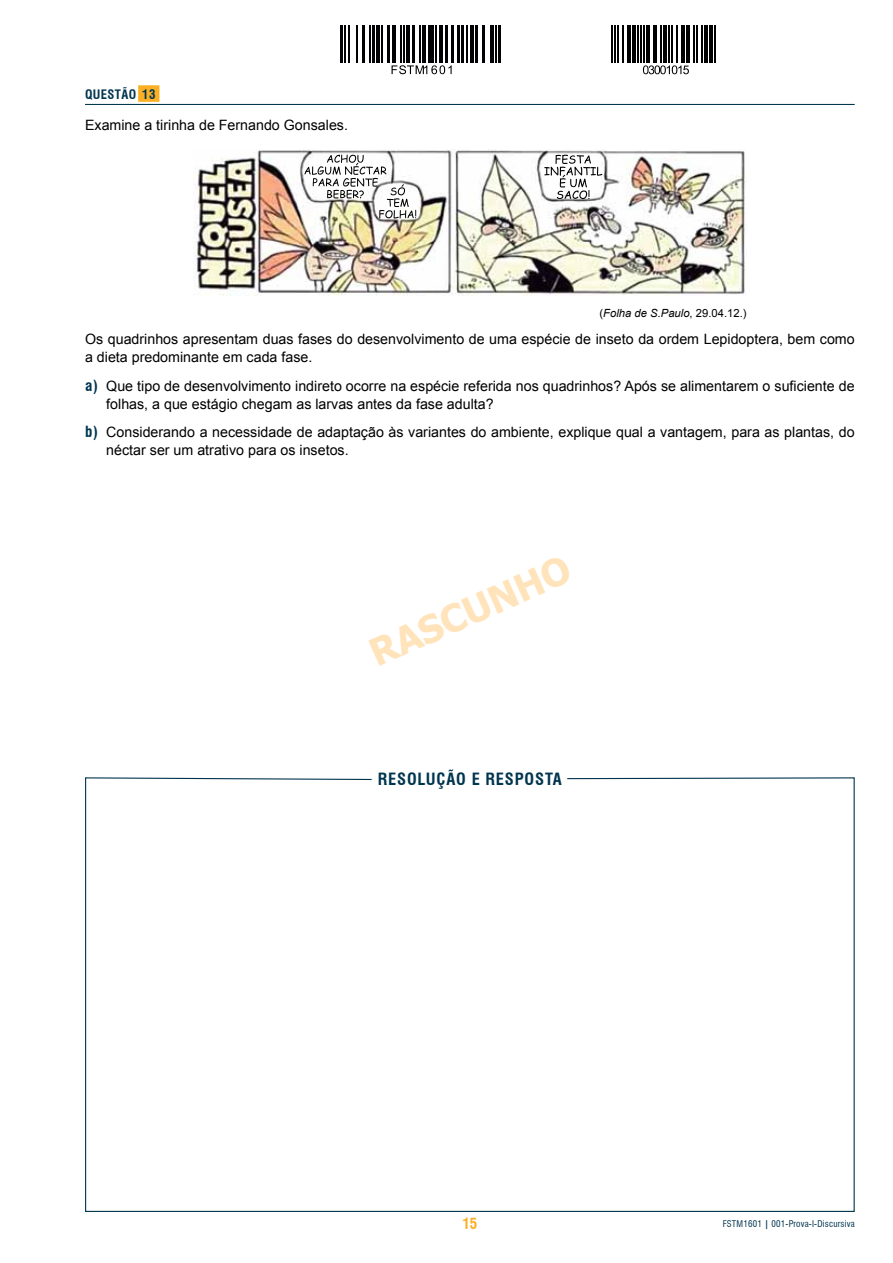
<style>
.page{position:relative;width:893px;height:1263px;background:#fff}
.page>*{position:absolute;margin:0;border:0;box-sizing:border-box;transform-origin:0 0}
.t1{font:700 37.5px "Tahoma";color:#ffe4bb}
.t2{font:700 condensed 16.5px "Swiss 721 BT";letter-spacing:.05em;color:#00354e}
.t3{font:700 condensed 15px "Swiss 721 BT";color:#fbaf25}
.t4{font:14.25px/18px "Arial";color:#000}
.t5{font:700 condensed 12.75px "Swiss 721 BT";color:#00354e}
.t6{font:italic 11.25px "Arial";color:#000}
.t7{font:condensed 9px "Swiss 721 BT";letter-spacing:.02em;color:#00354e}
.s1{font-style:normal}
.s2{font-family:"Swiss 721 BT";font-weight:700;font-stretch:condensed;font-size:15px;color:#00354e}
.s3{font-weight:700}
</style>
<div class="page">
<svg style="left:85px;top:777px;width:770px;height:435px"></svg>
<hr style="left:340px;top:25px;width:3px;height:38px;background:#010002">
<hr style="left:344px;top:25px;width:2px;height:38px;background:#010002">
<hr style="left:349px;top:25px;width:1px;height:38px;background:#010002">
<hr style="left:356px;top:25px;width:1px;height:38px;background:#010002">
<hr style="left:362px;top:25px;width:2px;height:38px;background:#010002">
<hr style="left:369px;top:25px;width:1px;height:38px;background:#010002">
<hr style="left:372px;top:25px;width:2px;height:38px;background:#010002">
<hr style="left:376px;top:25px;width:4px;height:38px;background:#010002">
<hr style="left:382px;top:25px;width:1px;height:38px;background:#010002">
<hr style="left:388px;top:25px;width:2px;height:38px;background:#010002">
<hr style="left:392px;top:25px;width:4px;height:38px;background:#010002">
<hr style="left:401px;top:25px;width:1px;height:38px;background:#010002">
<hr style="left:403px;top:25px;width:2px;height:38px;background:#010002">
<hr style="left:406px;top:25px;width:4px;height:38px;background:#010002">
<hr style="left:412px;top:25px;width:3px;height:38px;background:#010002">
<hr style="left:419px;top:25px;width:1px;height:38px;background:#010002">
<hr style="left:422px;top:25px;width:4px;height:38px;background:#010002">
<div style="left:428px;top:25px;width:5px;height:38px;background:#010002"></div>
<hr style="left:435px;top:25px;width:1px;height:38px;background:#010002">
<hr style="left:439px;top:25px;width:4px;height:38px;background:#010002">
<hr style="left:445px;top:25px;width:3px;height:38px;background:#010002">
<hr style="left:451px;top:25px;width:2px;height:38px;background:#010002">
<hr style="left:457px;top:25px;width:2px;height:38px;background:#010002">
<hr style="left:461px;top:25px;width:3px;height:38px;background:#010002">
<hr style="left:467px;top:25px;width:1px;height:38px;background:#010002">
<hr style="left:470px;top:25px;width:4px;height:38px;background:#010002">
<hr style="left:475px;top:25px;width:3px;height:38px;background:#010002">
<hr style="left:483px;top:25px;width:2px;height:38px;background:#010002">
<hr style="left:490px;top:25px;width:4px;height:38px;background:#010002">
<hr style="left:496px;top:25px;width:1px;height:38px;background:#010002">
<hr style="left:498px;top:25px;width:3px;height:38px;background:#010002">
<svg style="left:392px;top:65px;width:60px;height:9px"></svg>
<svg style="left:611px;top:25px;width:105px;height:50px"></svg>
<hr style="left:612px;top:26px;width:1px;height:37px;background:#000">
<hr style="left:615px;top:26px;width:1px;height:37px;background:#000">
<hr style="left:618px;top:26px;width:1px;height:37px;background:#000">
<hr style="left:623px;top:26px;width:1px;height:37px;background:#000">
<hr style="left:628px;top:26px;width:3px;height:37px;background:#000">
<hr style="left:633px;top:26px;width:3px;height:37px;background:#000">
<hr style="left:638px;top:26px;width:1px;height:37px;background:#000">
<hr style="left:641px;top:26px;width:1px;height:37px;background:#000">
<hr style="left:644px;top:26px;width:1px;height:37px;background:#000">
<hr style="left:646px;top:26px;width:4px;height:37px;background:#000">
<hr style="left:654px;top:26px;width:3px;height:37px;background:#000">
<hr style="left:661px;top:26px;width:1px;height:37px;background:#000">
<hr style="left:664px;top:26px;width:3px;height:37px;background:#000">
<hr style="left:669px;top:26px;width:1px;height:37px;background:#000">
<hr style="left:672px;top:26px;width:1px;height:37px;background:#000">
<hr style="left:677px;top:26px;width:1px;height:37px;background:#000">
<hr style="left:682px;top:26px;width:3px;height:37px;background:#000">
<hr style="left:687px;top:26px;width:3px;height:37px;background:#000">
<hr style="left:694px;top:26px;width:1px;height:37px;background:#000">
<hr style="left:697px;top:26px;width:1px;height:37px;background:#000">
<hr style="left:702px;top:26px;width:1px;height:37px;background:#000">
<hr style="left:705px;top:26px;width:3px;height:37px;background:#000">
<hr style="left:710px;top:26px;width:3px;height:37px;background:#000">
<hr style="left:715px;top:26px;width:1px;height:37px;background:#000">
<svg style="left:643px;top:65px;width:46px;height:9px"></svg>
<div style="left:138px;top:85px;width:21px;height:17px;background:#fbaf25"></div>
<hr style="left:85px;top:104px;width:770px;height:1px;background:#00354e">
<img style="left:194px;top:149px;width:552px;height:147px">
<svg style="left:304px;top:155px;width:112px;height:64px"></svg>
<svg style="left:544px;top:155px;width:58px;height:44px"></svg>
<p class="t5" style="left:85px;top:87px;width:72px">QUESTÃO 13</p>
<p class="t4" style="left:85px;top:117px;width:264px">Examine a tirinha de Fernando Gonsales.</p>
<p class="t6" style="left:600px;top:306px;width:148px"><span class="s1">(</span>Folha de S.Paulo<span class="s1">, 29.04.12.)</span></p>
<p class="t4" style="left:85px;top:330px;width:771px">Os quadrinhos apresentam duas fases do desenvolvimento de uma espécie de inseto da ordem Lepidoptera, bem como a dieta predominante em cada fase.</p>
<p class="t4" style="left:106px;top:377px;width:750px;text-indent:-21px"><span class="s2">A)</span> Que tipo de desenvolvimento indireto ocorre na espécie referida nos quadrinhos? Após se alimentarem o suficiente de folhas, a que estágio chegam as larvas antes da fase adulta?</p>
<p class="t4" style="left:106px;top:423px;width:750px;text-indent:-21px"><span class="s2">B)</span> Considerando a necessidade de adaptação às variantes do ambiente, explique qual a vantagem, para as plantas, do néctar ser um atrativo para os insetos.</p>
<h1 class="t1" style="left:361px;top:631px;width:217px;rotate:-24deg">RASCUNHO</h1>
<p class="t2" style="left:378px;top:769px;width:138px">RESOLUÇÃO E RESPOS</p>
<p class="t2" style="left:545px;top:769px;width:18px">TA</p>
<p class="t3" style="left:462px;top:1215px;width:16px">15</p>
<p class="t7" style="left:723px;top:1218px;width:133px">fstm1601 <span class="s3">|</span> 001-Prova-I-Discursiva</p>
</div>
